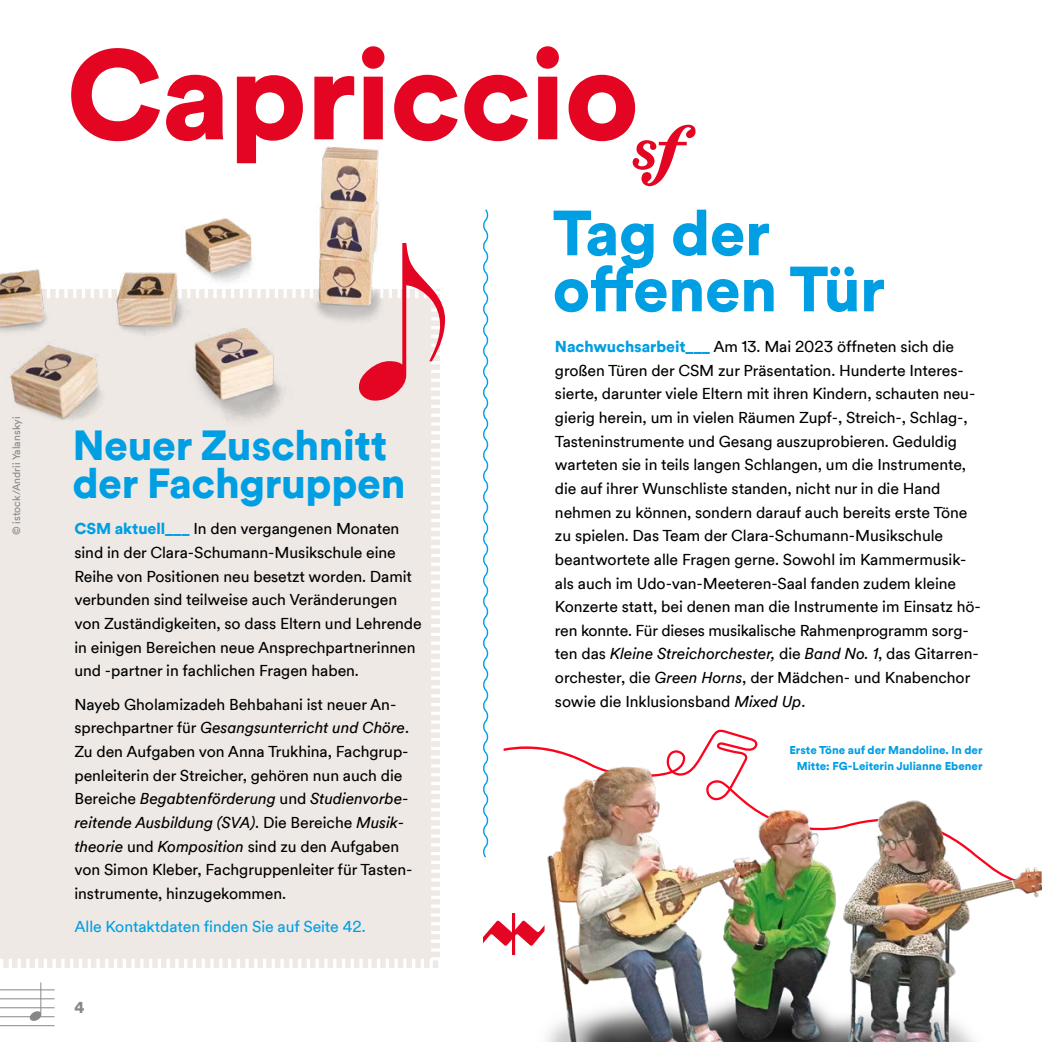
<style>
.page{position:relative;width:1042px;height:1042px;background:#fff}
.page>*{position:absolute;margin:0;border:0;box-sizing:border-box;transform-origin:0 0}
.t1{font:900 126px "Duesseldorf Circular TT";letter-spacing:-.01em;color:#e30521}
.t2{font:900 63px/56px "Duesseldorf Circular TT";letter-spacing:-.01em;color:#009ee3}
.t3{font:900 42px/38.5px "Duesseldorf Circular TT";letter-spacing:-.01em;color:#009ee3}
.t4{font:15.75px/23.6px "Duesseldorf Circular TT";letter-spacing:-.005em;color:#000}
.t5{font:15.75px "Duesseldorf Circular TT";letter-spacing:-.005em;color:#009ee3}
.t6{font:900 15.75px "Duesseldorf Circular TT";color:#878786}
.t7{font:900 11.38px/15.8px "Duesseldorf Circular TT";color:#009ee3;text-align:right}
.t8{font:10.5px "Duesseldorf Circular TT";color:#878786}
.s1{font-weight:900;color:#009ee3}
.s2{font-style:italic}
</style>
<div class="page">
<div style="left:0;top:319px;width:446px;height:649px;background:#eee9e5"></div>
<hr style="left:0;top:989px;width:55px;height:1px;background:#878786">
<hr style="left:0;top:998px;width:55px;height:1px;background:#878786">
<hr style="left:0;top:1007px;width:55px;height:1px;background:#878786">
<hr style="left:0;top:1016px;width:55px;height:1px;background:#878786">
<hr style="left:0;top:1025px;width:55px;height:1px;background:#878786">
<svg style="left:30px;top:982px;width:11px;height:39px"></svg>
<svg style="left:632px;top:125px;width:63px;height:61px"></svg>
<svg style="left:483px;top:209px;width:6px;height:649px"></svg>
<img style="left:530px;top:741px;width:512px;height:301px">
<svg style="left:483px;top:913px;width:61px;height:42px"></svg>
<img style="left:0;top:146px;width:409px;height:292px">
<svg style="left:359px;top:243px;width:86px;height:158px"></svg>
<p class="t8" style="left:10px;top:535px;width:120px;rotate:-90deg">© istock/Andrii Yalanskyi</p>
<h1 class="t1" style="left:66px;top:7px;width:575px">Capriccio</h1>
<h3 class="t3" style="left:72px;top:424px;width:335px">Neuer Zuschnitt der Fachgruppen</h3>
<p class="t4" style="left:74px;top:516px;width:349px"><span class="s1">CSM aktuell___</span> In den vergangenen Monaten sind in der Clara-Schumann-Musikschule eine Reihe von Positionen neu besetzt worden. Damit verbunden sind teilweise auch Veränderungen von Zuständigkeiten, so dass Eltern und Lehrende in einigen Bereichen neue Ansprechpartnerinnen und -partner in fachlichen Fragen haben.</p>
<p class="t4" style="left:74px;top:692px;width:339px">Nayeb Gholamizadeh Behbahani ist neuer An&shy;sprechpartner für <span class="s2">Gesangsunterricht und Chöre</span>.<br>Zu den Aufgaben von Anna Trukhina, Fachgrup&shy;penleiterin der Streicher, gehören nun auch die Bereiche <span class="s2">Begabtenförderung</span> und <span class="s2">Studienvorbe&shy;reitende Ausbildung (SVA)</span>. Die Bereiche <span class="s2">Musik&shy;theorie</span> und <span class="s2">Komposition</span> sind zu den Aufgaben von Simon Kleber, Fachgruppenleiter für Tasten&shy;instrumente, hinzugekommen.</p>
<p class="t5" style="left:74px;top:916px;width:293px">Alle Kontaktdaten finden Sie auf Seite 42.</p>
<p class="t6" style="left:74px;top:997px;width:12px">4</p>
<h2 class="t2" style="left:552px;top:203px;width:334px">Tag der offenen Tür</h2>
<p class="t4" style="left:555px;top:334px;width:427px"><span class="s1">Nachwuchsarbeit___</span> Am 13. Mai 2023 öffneten sich die großen Türen der CSM zur Präsentation. Hunderte Interes&shy;sierte, darunter viele Eltern mit ihren Kindern, schauten neu&shy;gierig herein, um in vielen Räumen Zupf-, Streich-, Schlag-, Tasteninstrumente und Gesang auszuprobieren. Geduldig warteten sie in teils langen Schlangen, um die Instrumente, die auf ihrer Wunschliste standen, nicht nur in die Hand nehmen zu können, sondern darauf auch bereits erste Töne zu spielen. Das Team der Clara-Schumann-Musikschule beantwortete alle Fragen gerne. Sowohl im Kammermusik&shy;als auch im Udo-van-Meeteren-Saal fanden zudem kleine Konzerte statt, bei denen man die Instrumente im Einsatz hö&shy;ren konnte. Für dieses musikalische Rahmenprogramm sorg&shy;ten das <span class="s2">Kleine Streichorchester,</span> die <span class="s2">Band No. 1</span>, das Gitarren&shy;orchester, die <span class="s2">Green Horns</span>, der Mädchen- und Knabenchor sowie die Inklusionsband <span class="s2">Mixed Up</span>.</p>
<p class="t7" style="left:789px;top:742px;width:195px">Erste Töne auf der Mandoline. In der<br>Mitte: FG-Leiterin Julianne Ebener</p>
</div>
